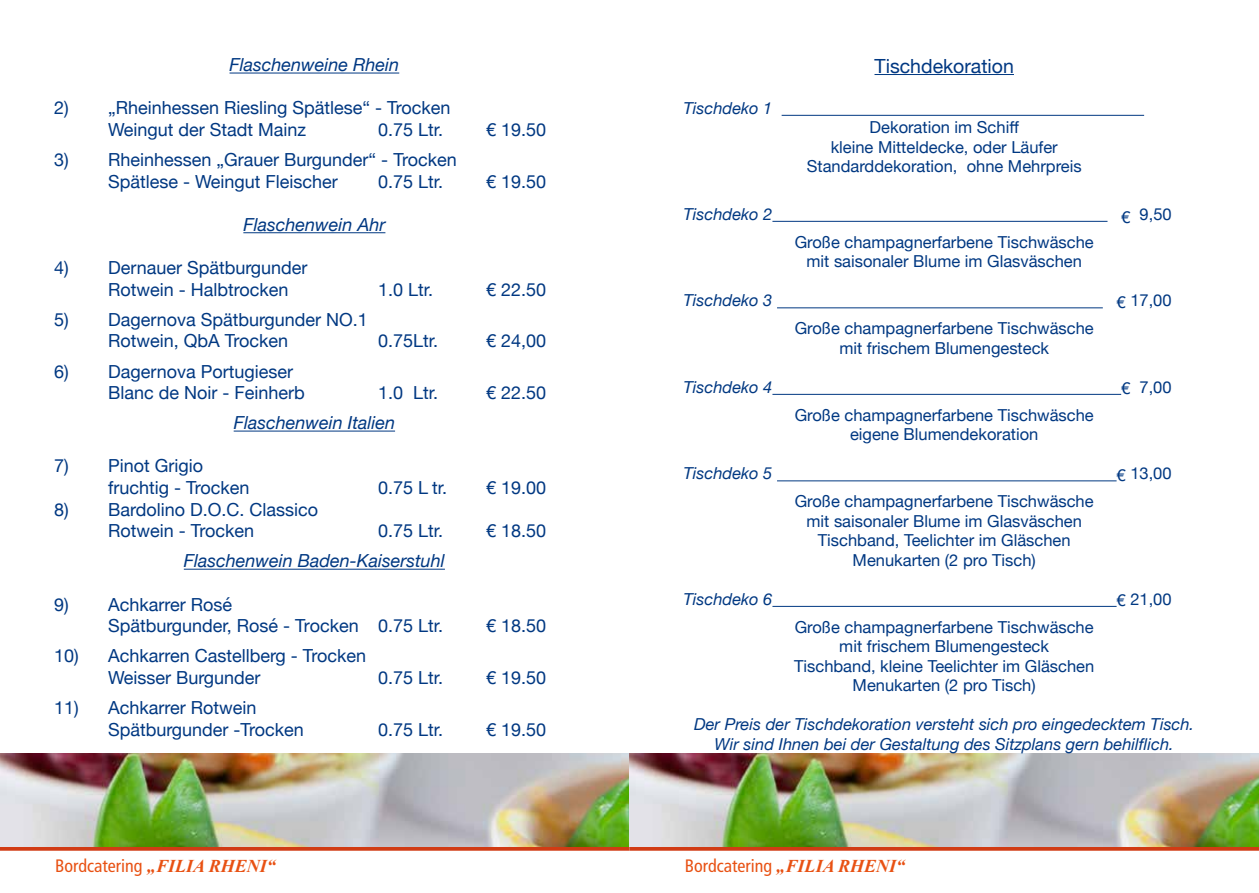
<style>
.page{position:relative;width:1259px;height:893px;background:#fff}
.page>*{position:absolute;margin:0;border:0;box-sizing:border-box;transform-origin:0 0}
.t1{font:19.5px "Helvetica Neue";color:#003882}
.t2{font:18px/21.6px "Helvetica Neue";color:#003882}
.t3{font:italic 18px "Helvetica Neue";color:#003882}
.t4{font:condensed 18px "Frutiger";color:#e85113}
.t5{font:16.5px/19.5px "Helvetica Neue";color:#003882;text-align:center}
.t6{font:italic 16.5px/19.5px "Helvetica Neue";color:#003882;text-align:center}
.s1{font-family:"Times New Roman";font-weight:700;font-style:italic;font-stretch:normal}
</style>
<div class="page">
<div style="left:0;top:846px;width:629px;height:5px;background:#d13b14"></div>
<div style="left:629px;top:846px;width:630px;height:5px;background:#d13b14"></div>
<hr style="left:229px;top:73px;width:170px;height:1px;background:#003882">
<hr style="left:243px;top:232px;width:142px;height:1px;background:#003882">
<hr style="left:234px;top:431px;width:161px;height:1px;background:#003882">
<hr style="left:184px;top:569px;width:261px;height:1px;background:#003882">
<img style="left:0;top:754px;width:1259px;height:92px">
<hr style="left:874px;top:74px;width:140px;height:1px;background:#003882">
<hr style="left:781px;top:115px;width:363px;height:1px;background:#003882">
<hr style="left:772px;top:221px;width:335px;height:1px;background:#003882">
<hr style="left:777px;top:307px;width:325px;height:1px;background:#003882">
<hr style="left:772px;top:394px;width:349px;height:1px;background:#003882">
<hr style="left:777px;top:480px;width:339px;height:1px;background:#003882">
<hr style="left:772px;top:606px;width:344px;height:1px;background:#003882">
<p class="t3" style="left:229px;top:52px;width:171px">Flaschenweine Rhein</p>
<p class="t2" style="left:108px;top:98px;width:344px;text-indent:-54px">2) „Rheinhessen Riesling Spätlese“ - Trocken<br>Weingut der Stadt Mainz</p>
<p class="t2" style="left:378px;top:120px;width:67px">0.75 Ltr.</p>
<p class="t2" style="left:486px;top:120px;width:62px">€ 19.50</p>
<p class="t2" style="left:108px;top:150px;width:350px;text-indent:-54px">3) Rheinhessen „Grauer Burgunder“ - Trocken<br>Spätlese - Weingut Fleischer</p>
<p class="t2" style="left:378px;top:172px;width:67px">0.75 Ltr.</p>
<p class="t2" style="left:486px;top:172px;width:62px">€ 19.50</p>
<p class="t3" style="left:243px;top:212px;width:144px">Flaschenwein Ahr</p>
<p class="t2" style="left:108px;top:258px;width:201px;text-indent:-54px">4) Dernauer Spätburgunder<br>Rotwein - Halbtrocken</p>
<p class="t2" style="left:378px;top:280px;width:57px">1.0 Ltr.</p>
<p class="t2" style="left:486px;top:280px;width:62px">€ 22.50</p>
<p class="t2" style="left:108px;top:310px;width:261px;text-indent:-54px">5) Dagernova Spätburgunder NO.1<br>Rotwein, QbA Trocken</p>
<p class="t2" style="left:378px;top:331px;width:62px">0.75Ltr.</p>
<p class="t2" style="left:486px;top:331px;width:62px">€ 24,00</p>
<p class="t2" style="left:108px;top:361px;width:198px;text-indent:-54px">6) Dagernova Portugieser<br>Blanc de Noir - Feinherb</p>
<p class="t2" style="left:378px;top:383px;width:62px">1.0 Ltr.</p>
<p class="t2" style="left:486px;top:383px;width:62px">€ 22.50</p>
<p class="t3" style="left:234px;top:410px;width:163px">Flaschenwein Italien</p>
<p class="t2" style="left:108px;top:456px;width:143px;text-indent:-54px">7) Pinot Grigio fruchtig - Trocken</p>
<p class="t2" style="left:378px;top:478px;width:71px">0.75 L tr.</p>
<p class="t2" style="left:486px;top:478px;width:62px">€ 19.00</p>
<p class="t2" style="left:54px;top:499px;width:266px;text-align:center">8) Bardolino D.O.C. Classico<br>Rotwein - Trocken</p>
<p class="t2" style="left:378px;top:521px;width:67px">0.75 Ltr.</p>
<p class="t2" style="left:486px;top:521px;width:62px">€ 18.50</p>
<p class="t3" style="left:184px;top:548px;width:263px">Flaschenwein Baden-Kaiserstuhl</p>
<p class="t2" style="left:108px;top:594px;width:337px;text-indent:-54px">9) Achkarrer Rosé<br>Spätburgunder, Rosé - Trocken 0.75 Ltr.</p>
<p class="t2" style="left:486px;top:616px;width:62px">€ 18.50</p>
<p class="t2" style="left:108px;top:646px;width:260px;text-indent:-54px">10) Achkarren Castellberg - Trocken<br>Weisser Burgunder</p>
<p class="t2" style="left:108px;top:698px;width:197px;text-indent:-54px">11) Achkarrer Rotwein<br>Spätburgunder -Trocken</p>
<p class="t2" style="left:378px;top:668px;width:67px">0.75 Ltr.</p>
<p class="t2" style="left:486px;top:668px;width:62px">€ 19.50</p>
<p class="t2" style="left:378px;top:719px;width:67px">0.75 Ltr.</p>
<p class="t2" style="left:486px;top:719px;width:62px">€ 19.50</p>
<p class="t6" style="left:683px;top:99px;width:90px">Tischdeko 1</p>
<p class="t1" style="left:874px;top:52px;width:141px">Tischdekoration</p>
<p class="t5" style="left:807px;top:119px;width:276px">Dekoration im Schiff<br>kleine Mitteldecke, oder Läufer<br>Standarddekoration, ohne Mehrpreis</p>
<p class="t6" style="left:683px;top:205px;width:90px">Tischdeko 2</p>
<p class="t5" style="left:1121px;top:205px;width:52px">€ 9,50</p>
<p class="t5" style="left:795px;top:233px;width:300px">Große champagnerfarbene Tischwäsche mit saisonaler Blume im Glasväschen</p>
<p class="t6" style="left:683px;top:292px;width:90px">Tischdeko 3</p>
<p class="t5" style="left:1116px;top:292px;width:57px">€ 17,00</p>
<p class="t5" style="left:795px;top:320px;width:300px">Große champagnerfarbene Tischwäsche mit frischem Blumengesteck</p>
<p class="t6" style="left:683px;top:378px;width:90px">Tischdeko 4</p>
<p class="t5" style="left:1121px;top:378px;width:52px">€ 7,00</p>
<p class="t5" style="left:794px;top:406px;width:300px">Große champagnerfarbene Tischwäsche eigene Blumendekoration</p>
<p class="t6" style="left:683px;top:465px;width:90px">Tischdeko 5</p>
<p class="t5" style="left:1116px;top:465px;width:57px">€ 13,00</p>
<p class="t5" style="left:794px;top:493px;width:300px">Große champagnerfarbene Tischwäsche mit saisonaler Blume im Glasväschen Tischband, Teelichter im Gläschen Menukarten (2 pro Tisch)</p>
<p class="t6" style="left:683px;top:590px;width:90px">Tischdeko 6</p>
<p class="t5" style="left:1116px;top:590px;width:57px">€ 21,00</p>
<p class="t5" style="left:794px;top:618px;width:302px">Große champagnerfarbene Tischwäsche mit frischem Blumengesteck<br>Tischband, kleine Teelichter im Gläschen Menukarten (2 pro Tisch)</p>
<p class="t6" style="left:694px;top:716px;width:501px">Der Preis der Tischdekoration versteht sich pro eingedecktem Tisch.<br>Wir sind Ihnen bei der Gestaltung des Sitzplans gern behilflich.</p>
<p class="t4" style="left:55px;top:856px;width:222px">Bordcatering <span class="s1">„FILIA RHENI“</span></p>
<p class="t4" style="left:685px;top:856px;width:222px">Bordcatering <span class="s1">„FILIA RHENI“</span></p>
</div>
